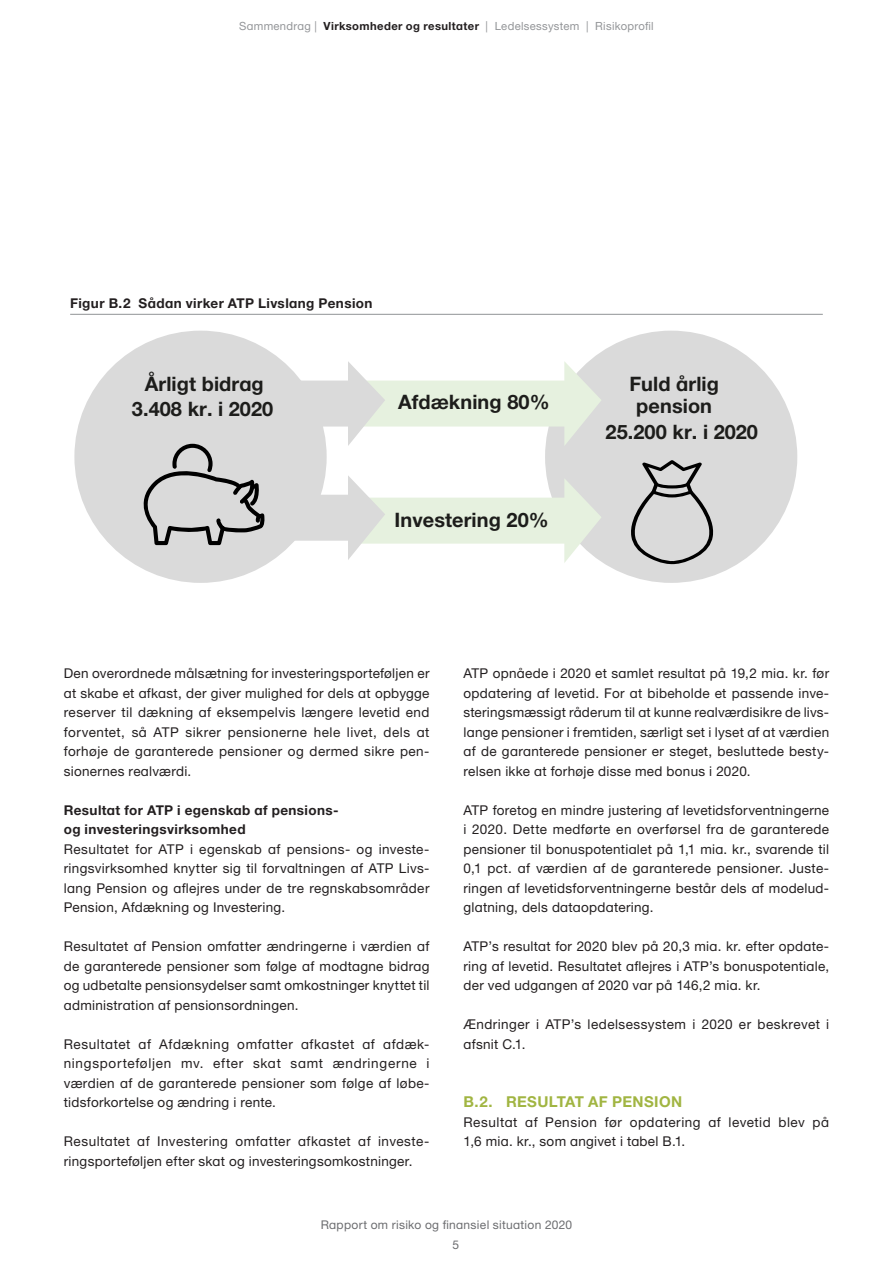
<style>
.page{position:relative;width:893px;height:1263px;background:#fff}
.page>*{position:absolute;margin:0;border:0;box-sizing:border-box;transform-origin:0 0}
.t1{font:700 19.95px/25px "Helvetica Neue ATP Body";letter-spacing:.005em;color:#1d1d1b;text-align:center}
.t2{font:700 15px "Helvetica Neue ATP Body";letter-spacing:.025em;color:#a1b542}
.Brødtekst{font:13.5px/19.5px "Helvetica Neue ATP Body";letter-spacing:.025em;color:#231f20;text-align:justify}
.Brødtekst-2{font:700 13.5px/19.5px "Helvetica Neue ATP Body";letter-spacing:.03em;color:#231f20}
.t3{font:12px "Helvetica Neue ATP Body";letter-spacing:.025em;color:#6c6d70}
.t4{font:11.25px "Helvetica Neue ATP Body";letter-spacing:.025em;color:#939598}
.s1{font-weight:700;color:#231f20}
</style>
<div class="page">
<div style="left:545px;top:331px;width:252px;height:252px;background:#dadada;border-radius:50%"></div>
<div style="left:74px;top:331px;width:253px;height:252px;background:#dadada;border-radius:50%"></div>
<svg style="left:143px;top:361px;width:458px;height:202px"></svg>
<svg style="left:631px;top:460px;width:83px;height:104px"></svg>
<hr style="left:70px;top:314px;width:753px;height:1px;background:#919396">
<p class="t4" style="left:239px;top:20px;width:416px">Sammendrag | <span class="s1">Virksomheder og resultater</span> | Ledelsessystem | Risikoprofil</p>
<p class="Brødtekst-2" style="left:70px;top:293px;width:304px">Figur B.2 Sådan virker ATP Livslang Pension</p>
<p class="t1" style="left:132px;top:371px;width:143px">Årligt bidrag<br>3.408 kr. i 2020</p>
<p class="t1" style="left:398px;top:389px;width:153px">Afdækning 80%</p>
<p class="t1" style="left:394px;top:507px;width:156px">Investering 20%</p>
<p class="t1" style="left:629px;top:373px;width:91px;line-height:21.5px">Fuld årlig pension</p>
<p class="t1" style="left:606px;top:419px;width:154px">25.200 kr. i 2020</p>
<p class="Brødtekst" style="left:64px;top:663px;width:367px">Den overordnede målsætning for investeringsporteføljen er at skabe et afkast, der giver mulighed for dels at opbygge reserver til dækning af eksempelvis længere levetid end forventet, så ATP sikrer pensionerne hele livet, dels at forhøje de garanterede pensioner og dermed sikre pen&shy;sionernes realværdi.</p>
<p class="Brødtekst-2" style="left:64px;top:800px;width:276px">Resultat for ATP i egenskab af pensions&shy;og investeringsvirksomhed</p>
<p class="Brødtekst" style="left:64px;top:839px;width:367px">Resultatet for ATP i egenskab af pensions- og investe&shy;ringsvirksomhed knytter sig til forvaltningen af ATP Livs&shy;lang Pension og aflejres under de tre regnskabsområder Pension, Afdækning og Investering.</p>
<p class="Brødtekst" style="left:64px;top:936px;width:367px">Resultatet af Pension omfatter ændringerne i værdien af de garanterede pensioner som følge af modtagne bidrag og udbetalte pensionsydelser samt omkostninger knyttet til administration af pensionsordningen.</p>
<p class="Brødtekst" style="left:64px;top:1034px;width:367px">Resultatet af Afdækning omfatter afkastet af afdæk&shy;ningsporteføljen mv. efter skat samt ændringerne i værdien af de garanterede pensioner som følge af løbe&shy;tidsforkortelse og ændring i rente.</p>
<p class="Brødtekst" style="left:64px;top:1131px;width:367px">Resultatet af Investering omfatter afkastet af investe&shy;ringsporteføljen efter skat og investeringsomkostninger.</p>
<p class="Brødtekst" style="left:463px;top:663px;width:367px">ATP opnåede i 2020 et samlet resultat på 19,2 mia. kr. før opdatering af levetid. For at bibeholde et passende inve&shy;steringsmæssigt råderum til at kunne realværdisikre de livs&shy;lange pensioner i fremtiden, særligt set i lyset af at værdien af de garanterede pensioner er steget, besluttede besty&shy;relsen ikke at forhøje disse med bonus i 2020.</p>
<p class="Brødtekst" style="left:463px;top:800px;width:367px">ATP foretog en mindre justering af levetidsforventningerne i 2020. Dette medførte en overførsel fra de garanterede pensioner til bonuspotentialet på 1,1 mia. kr., svarende til 0,1 pct. af værdien af de garanterede pensioner. Juste&shy;ringen af levetidsforventningerne består dels af modelud&shy;glatning, dels dataopdatering.</p>
<p class="Brødtekst" style="left:463px;top:936px;width:367px">ATP’s resultat for 2020 blev på 20,3 mia. kr. efter opdate&shy;ring af levetid. Resultatet aflejres i ATP’s bonuspotentiale, der ved udgangen af 2020 var på 146,2 mia. kr.</p>
<p class="Brødtekst" style="left:463px;top:1014px;width:367px">Ændringer i ATP’s ledelsessystem i 2020 er beskrevet i afsnit C.1.</p>
<p class="t2" style="left:463px;top:1092px;width:220px">B.2. RESULTAT AF PENSION</p>
<p class="Brødtekst" style="left:463px;top:1112px;width:367px">Resultat af Pension før opdatering af levetid blev på<br>1,6 mia. kr., som angivet i tabel B.1.</p>
<p class="t3" style="left:321px;top:1218px;width:253px">Rapport om risiko og finansiel situation 2020</p>
<p class="t3" style="left:452px;top:1238px;width:8px">5</p>
</div>
